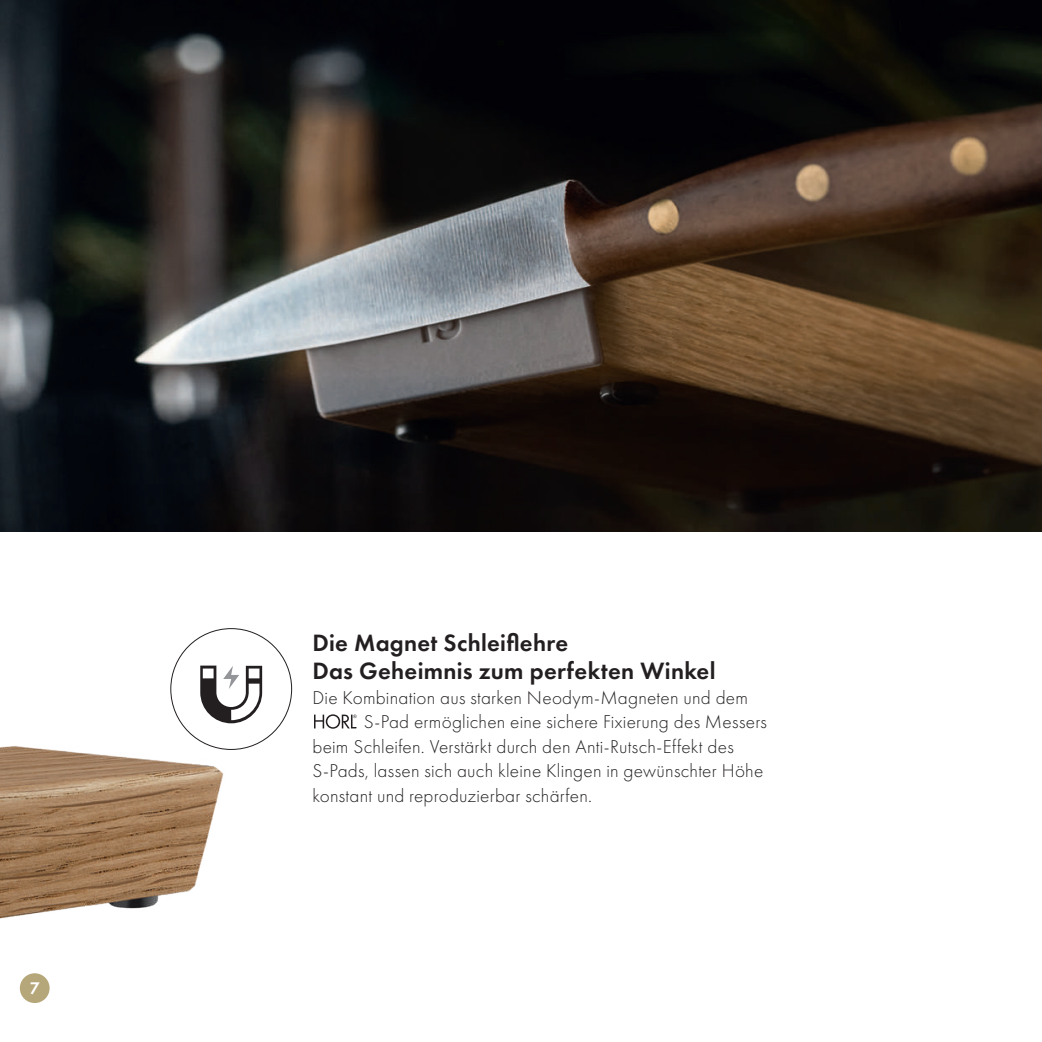
<style>
.page{position:relative;width:1042px;height:1042px;background:#fff}
.page>*{position:absolute;margin:0;border:0;box-sizing:border-box;transform-origin:0 0}
.t1{font:600 24.5px/28px "Futura PT";letter-spacing:.01em;color:#231f20}
.t2{font:300 19.25px "Futura PT";letter-spacing:.015em;color:#231f20}
.t3{font:600 17.5px "Futura PT";color:#fff}
</style>
<div class="page">
<img style="left:0;top:707px;width:256px;height:267px">
<img style="left:0;top:0;width:1042px;height:531px">
<svg style="left:200px;top:665px;width:62px;height:58px"></svg>
<div style="left:20px;top:973px;width:30px;height:30px;background:#b6a77a;border-radius:50%"></div>
<svg style="left:314px;top:714px;width:43px;height:15px"></svg>
<p class="t3" style="left:30px;top:977px;width:11px">7</p>
<p class="t1" style="left:312px;top:628px;width:405px">Die Magnet Schleiflehre<br>Das Geheimnis zum perfekten Winkel</p>
<p class="t2" style="left:312px;top:686px;width:437px">Die Kombination aus starken Neodym-Magneten und dem</p>
<p class="t2" style="left:364px;top:711px;width:405px">S-Pad ermöglichen eine sichere Fixierung des Messers</p>
<p class="t2" style="left:312px;top:735px;width:423px">beim Schleifen. Verstärkt durch den Anti-Rutsch-Effekt des</p>
<p class="t2" style="left:312px;top:760px;width:452px">S-Pads, lassen sich auch kleine Klingen in gewünschter Höhe</p>
<p class="t2" style="left:312px;top:784px;width:281px">konstant und reproduzierbar schärfen.</p>
</div>
